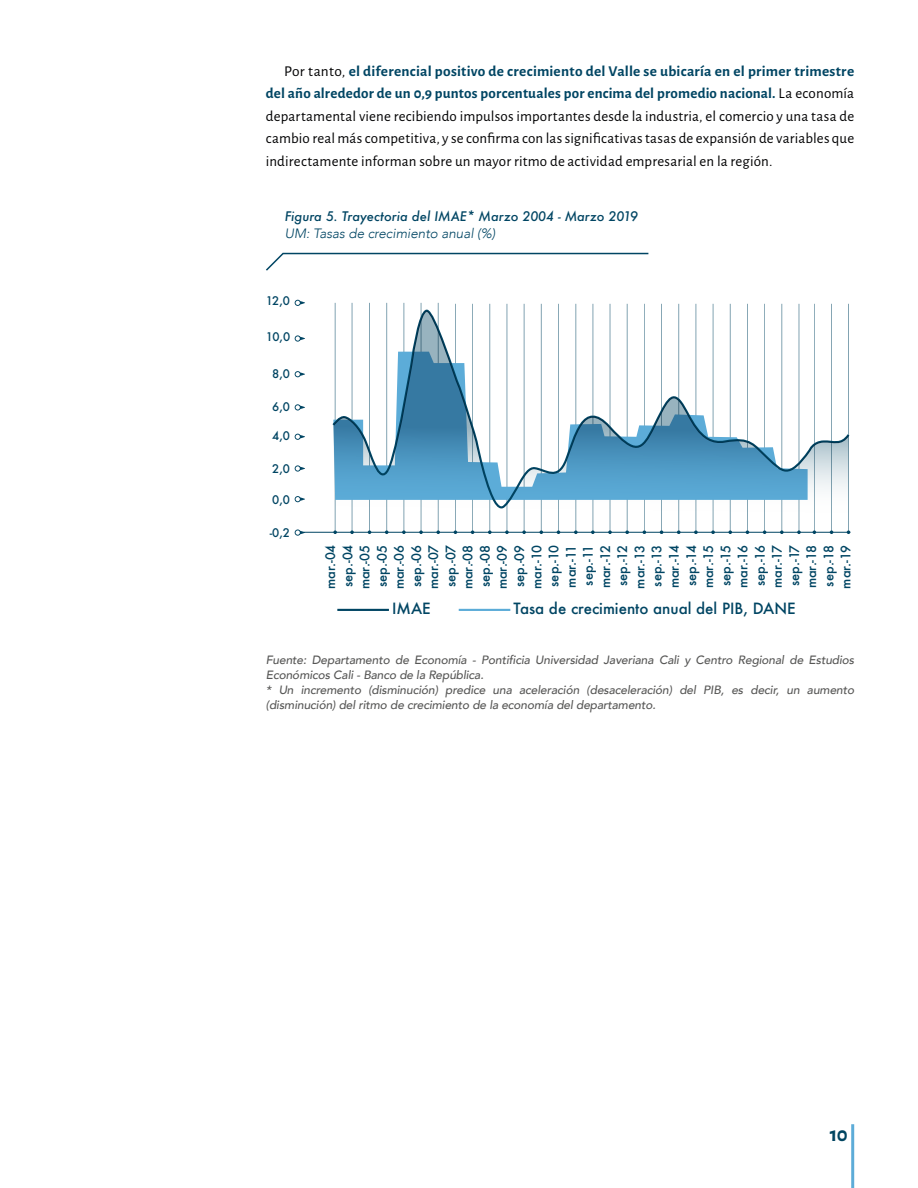
<style>
.page{position:relative;width:918px;height:1188px;background:#fff}
.page>*{position:absolute;margin:0;border:0;box-sizing:border-box;transform-origin:0 0}
.t1{font:700 21px "Alegreya Sans";color:#004561}
.t2{font:500 15.15px "Futura";color:#004563}
.t3{font:15px/22.5px "Alegreya Sans";letter-spacing:.01em;color:#030304;text-align:justify}
.t4{font:italic 300 13.5px "Avenir";color:#004563}
.t5{font:500 12.9px/17.2px "Futura";color:#004563;text-align:justify}
.t6{font:italic 500 12.9px "Futura";color:#004563}
.t7{font:italic 500 12px/15px "Avenir";letter-spacing:-.01em;color:#575756}
.t8{font:500 11.55px "Futura";color:#004563}
.s1{font-weight:700;color:#004563}
</style>
<div class="page">
<svg style="left:266px;top:252px;width:383px;height:19px"></svg>
<svg style="left:295px;top:335px;width:10px;height:7px"></svg>
<svg style="left:295px;top:300px;width:10px;height:6px"></svg>
<hr style="left:335px;top:303px;width:1px;height:229px;background:#004563">
<hr style="left:352px;top:303px;width:1px;height:229px;background:#004563">
<hr style="left:369px;top:303px;width:1px;height:229px;background:#004563">
<hr style="left:386px;top:303px;width:1px;height:229px;background:#004563">
<hr style="left:404px;top:303px;width:1px;height:229px;background:#004563">
<hr style="left:421px;top:303px;width:1px;height:229px;background:#004563">
<hr style="left:438px;top:303px;width:1px;height:229px;background:#004563">
<hr style="left:455px;top:304px;width:1px;height:229px;background:#004563">
<hr style="left:472px;top:304px;width:1px;height:229px;background:#004563">
<hr style="left:489px;top:304px;width:1px;height:229px;background:#004563">
<hr style="left:507px;top:304px;width:1px;height:229px;background:#004563">
<hr style="left:524px;top:304px;width:1px;height:229px;background:#004563">
<hr style="left:541px;top:304px;width:1px;height:229px;background:#004563">
<hr style="left:558px;top:304px;width:1px;height:229px;background:#004563">
<hr style="left:575px;top:304px;width:1px;height:229px;background:#004563">
<hr style="left:593px;top:304px;width:1px;height:229px;background:#004563">
<hr style="left:610px;top:304px;width:1px;height:229px;background:#004563">
<hr style="left:627px;top:304px;width:1px;height:229px;background:#004563">
<hr style="left:644px;top:304px;width:1px;height:229px;background:#004563">
<hr style="left:661px;top:304px;width:1px;height:229px;background:#004563">
<hr style="left:678px;top:304px;width:1px;height:229px;background:#004563">
<hr style="left:696px;top:304px;width:1px;height:229px;background:#004563">
<hr style="left:713px;top:304px;width:1px;height:229px;background:#004563">
<hr style="left:730px;top:304px;width:1px;height:229px;background:#004563">
<hr style="left:747px;top:304px;width:1px;height:229px;background:#004563">
<hr style="left:764px;top:304px;width:1px;height:229px;background:#004563">
<hr style="left:781px;top:304px;width:1px;height:229px;background:#004563">
<hr style="left:799px;top:304px;width:1px;height:229px;background:#004563">
<hr style="left:814px;top:304px;width:1px;height:229px;background:#004563">
<hr style="left:831px;top:304px;width:1px;height:229px;background:#004563">
<hr style="left:848px;top:304px;width:1px;height:229px;background:#004563">
<svg style="left:295px;top:529px;width:10px;height:7px"></svg>
<svg style="left:295px;top:496px;width:10px;height:6px"></svg>
<svg style="left:295px;top:465px;width:10px;height:7px"></svg>
<svg style="left:295px;top:434px;width:10px;height:6px"></svg>
<svg style="left:295px;top:404px;width:10px;height:7px"></svg>
<svg style="left:295px;top:371px;width:10px;height:6px"></svg>
<hr style="left:304px;top:532px;width:546px;height:1px;background:#004563">
<hr style="left:459px;top:609px;width:51px;height:2px;background:#5cacd8">
<hr style="left:337px;top:609px;width:52px;height:2px;background:#004563">
<svg style="left:333px;top:311px;width:516px;height:221px"></svg>
<p class="t3" style="left:266px;top:59px;width:590px;text-indent:18px">Por tanto, <span class="s1">el diferencial positivo de crecimiento del Valle se ubicaría en el primer trimestre del año alrededor de un 0,9 puntos porcentuales por encima del promedio nacional.</span> La economía departamental viene recibiendo impulsos importantes desde la industria, el comercio y una tasa de cambio real más competitiva, y se confirma con las significativas tasas de expansión de variables que indirectamente informan sobre un mayor ritmo de actividad empresarial en la región.</p>
<p class="t6" style="left:285px;top:208px;width:355px">Figura 5. Trayectoria del IMAE* Marzo 2004 - Marzo 2019</p>
<p class="t4" style="left:285px;top:226px;width:212px">UM: Tasas de crecimiento anual (%)</p>
<p class="t8" style="left:266px;top:293px;width:26px">12,0</p>
<p class="t8" style="left:266px;top:328px;width:26px">10,0</p>
<p class="t8" style="left:272px;top:365px;width:19px">8,0</p>
<p class="t8" style="left:272px;top:399px;width:19px">6,0</p>
<p class="t8" style="left:272px;top:428px;width:19px">4,0</p>
<p class="t8" style="left:272px;top:461px;width:19px">2,0</p>
<p class="t8" style="left:272px;top:491px;width:19px">0,0</p>
<p class="t8" style="left:270px;top:525px;width:22px">-0,2</p>
<p class="t5" style="left:322px;top:589px;width:46px;rotate:-90deg">mar.-04 sep.-04 mar.-05 sep.-05 mar.-06 sep.-06 mar.-07 sep.-07 mar.-08 sep.-08 mar.-09 sep.-09 mar.-10 sep.-10 mar.-11 sep.-11 mar.-12 sep.-12 mar.-13 sep.-13 mar.-14 sep.-14 mar.-15 sep.-15 mar.-16 sep.-16 mar.-17 sep.-17 mar.-18 sep.-18 mar.-19</p>
<p class="t2" style="left:392px;top:598px;width:40px">IMAE</p>
<p class="t2" style="left:513px;top:598px;width:284px">Tasa de crecimiento anual del PIB, DANE</p>
<p class="t7" style="left:266px;top:652px;width:590px">Fuente: Departamento de Economía - Pontificia Universidad Javeriana Cali y Centro Regional de Estudios Económicos Cali - Banco de la República.<br>* Un incremento (disminución) predice una aceleración (desaceleración) del PIB, es decir, un aumento (disminución) del ritmo de crecimiento de la economía del departamento.</p>
<h1 class="t1" style="left:830px;top:1119px;width:20px">10</h1>
</div>
